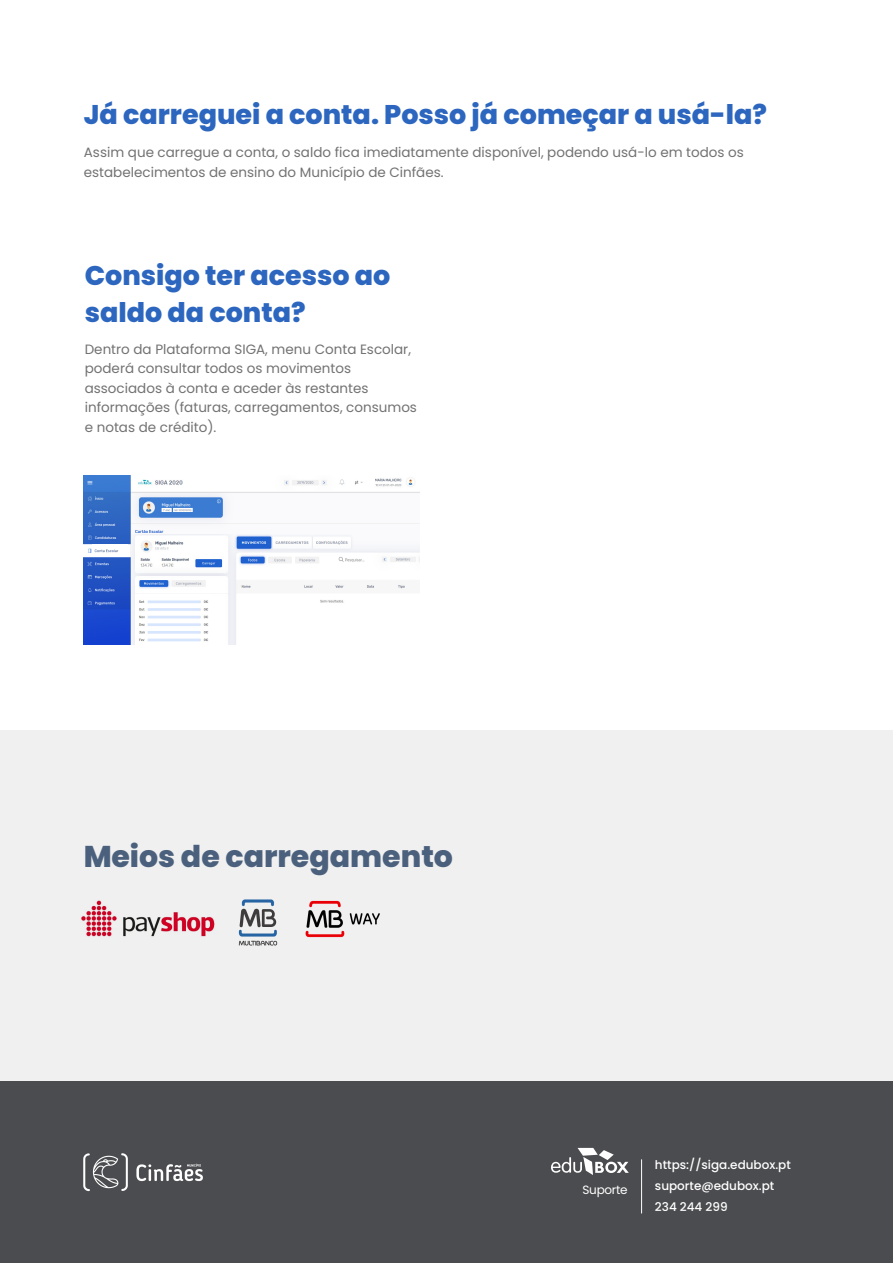
<style>
.page{position:relative;width:893px;height:1263px;background:#fff}
.page>*{position:absolute;margin:0;border:0;box-sizing:border-box;transform-origin:0 0}
.t1{font:800 30px "Poppins";color:#213d60}
.t2{font:800 27px/37.5px "Poppins";color:#2c66bf}
.t3{font:13.5px/19.5px "Poppins";color:#727272}
.t4{font:500 12px/21px "Poppins";color:#fff}
.t5{font:12px "Poppins";letter-spacing:-.02em;color:#fff}
</style>
<div class="page">
<div style="left:0;top:730px;width:893px;height:378px;background:#ededed"></div>
<div style="left:0;top:1081px;width:893px;height:182px;background:#4b4c4f"></div>
<svg style="left:551px;top:1148px;width:78px;height:27px"></svg>
<hr style="left:641px;top:1160px;width:1px;height:53px;background:#fff">
<img style="left:81px;top:900px;width:134px;height:37px">
<img style="left:305px;top:900px;width:75px;height:38px">
<img style="left:238px;top:899px;width:40px;height:47px">
<img style="left:83px;top:1153px;width:120px;height:39px">
<img style="left:83px;top:475px;width:336px;height:169px">
<div style="left:93px;top:545px;width:35px;height:12px;background:#fff"></div>
<svg style="left:95px;top:549px;width:23px;height:3px"></svg>
<h2 class="t2" style="left:84px;top:96px;width:685px">Já carreguei a conta. Posso já começar a usá-la?</h2>
<p class="t3" style="left:84px;top:143px;width:661px">Assim que carregue a conta, o saldo fica imediatamente disponível, podendo usá-lo em todos os estabelecimentos de ensino do Município de Cinfães.</p>
<h2 class="t2" style="left:85px;top:257px;width:307px">Consigo ter acesso ao saldo da conta?</h2>
<p class="t3" style="left:85px;top:339px;width:334px">Dentro da Plataforma SIGA, menu Conta Escolar, poderá consultar todos os movimentos associados à conta e aceder às restantes informações (faturas, carregamentos, consumos e notas de crédito).</p>
<h1 class="t1" style="left:83px;top:839px;width:371px">Meios de carregamento</h1>
<p class="t5" style="left:582px;top:1182px;width:47px">Suporte</p>
<p class="t4" style="left:655px;top:1154px;width:137px">https://siga.edubox.pt suporte@edubox.pt<br>234 244 299</p>
</div>
